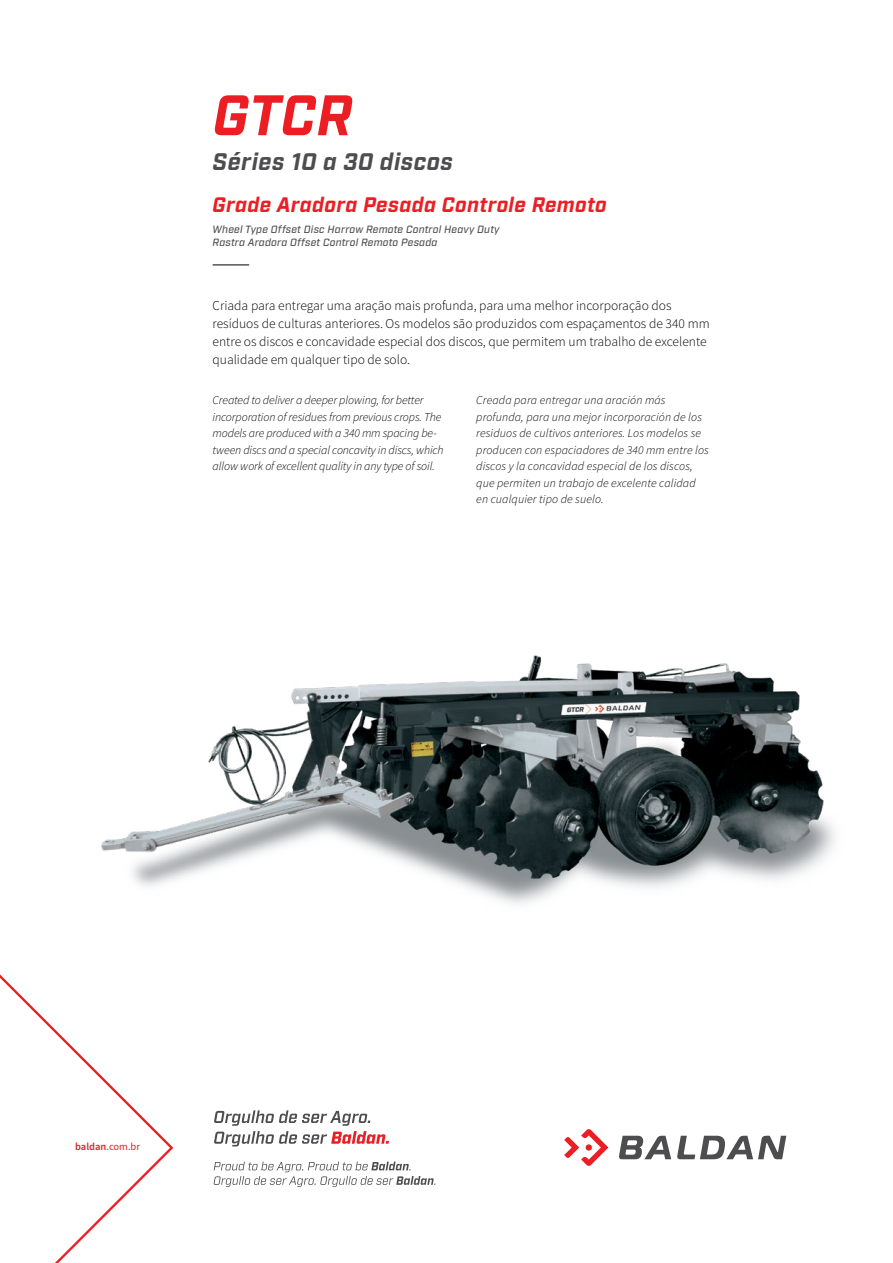
<style>
.page{position:relative;width:893px;height:1263px;background:#fff}
.page>*{position:absolute;margin:0;border:0;box-sizing:border-box;transform-origin:0 0}
.t1{font:italic 700 57px "Industry";color:#ed1d24}
.t2{font:italic 700 24px "Industry";letter-spacing:.02em;color:#4d4d4f}
.t3{font:italic 700 21px "Industry";letter-spacing:.02em;color:#ed1d24}
.t4{font:300 13.5px/18px "Source Sans Pro";color:#000}
.t5{font:italic 300 12px/16.5px "Source Sans Pro";color:#000}
.t6{font:italic 500 10.5px "Industry";letter-spacing:.02em;color:#4d4d4f}
.t7{font:10.5px "Source Sans Pro";color:#ed1d24}
.s1{font-weight:600}
</style>
<div class="page">
<svg style="left:564px;top:1129px;width:44px;height:37px"></svg>
<svg style="left:619px;top:1136px;width:167px;height:23px"></svg>
<svg style="left:0;top:974px;width:174px;height:289px"></svg>
<svg style="left:214px;top:1110px;width:175px;height:36px"></svg>
<svg style="left:214px;top:1162px;width:221px;height:25px"></svg>
<hr style="left:213px;top:265px;width:36px;height:1px;background:#000">
<img style="left:101px;top:656px;width:735px;height:248px">
<p class="t1" style="left:213px;top:81px;width:141px">GTCR</p>
<p class="t2" style="left:213px;top:147px;width:242px">Séries 10 a 30 discos</p>
<p class="t3" style="left:213px;top:192px;width:396px">Grade Aradora Pesada Controle Remoto</p>
<p class="t6" style="left:213px;top:223px;width:288px">Wheel Type Offset Disc Harrow Remote Control Heavy Duty</p>
<p class="t6" style="left:213px;top:236px;width:226px">Rastra Aradora Offset Control Remoto Pesada</p>
<p class="t4" style="left:213px;top:296px;width:498px">Criada para entregar uma aração mais profunda, para uma melhor incorporação dos resíduos de culturas anteriores. Os modelos são produzidos com espaçamentos de 340 mm entre os discos e concavidade especial dos discos, que permitem um trabalho de excelente qualidade em qualquer tipo de solo.</p>
<p class="t5" style="left:213px;top:392px;width:233px">Created to deliver a deeper plowing, for better incorporation of residues from previous crops. The models are produced with a 340 mm spacing be&shy;tween discs and a special concavity in discs, which allow work of excellent quality in any type of soil.</p>
<p class="t5" style="left:476px;top:392px;width:234px">Creada para entregar una aración más profunda, para una mejor incorporación de los residuos de cultivos anteriores. Los modelos se producen con espaciadores de 340 mm entre los discos y la concavidad especial de los discos, que permiten un trabajo de excelente calidad en cualquier tipo de suelo.</p>
<p class="t7" style="left:75px;top:1140px;width:67px"><span class="s1">baldan</span>.com.br</p>
</div>
